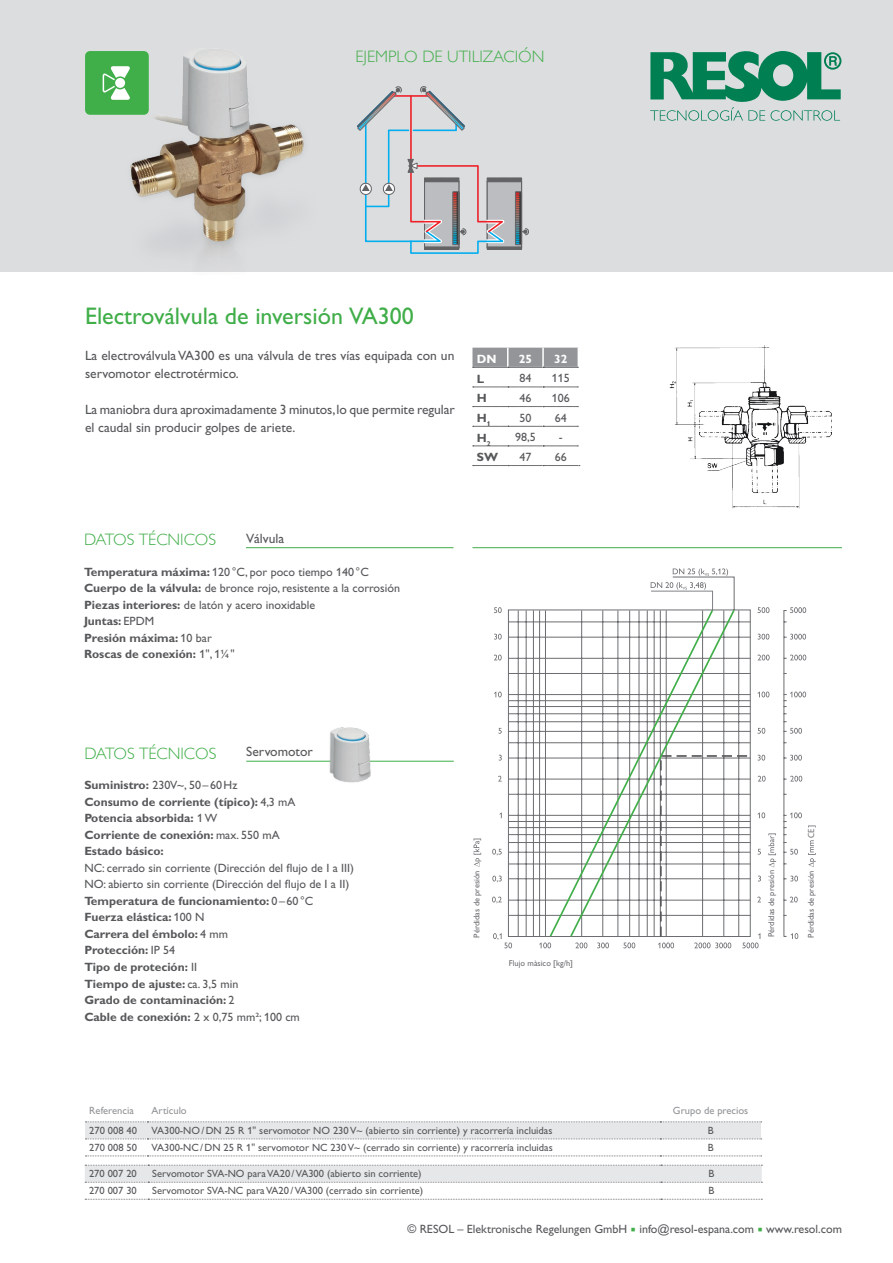
<style>
.page{position:relative;width:893px;height:1263px;background:#fff}
.page>*{position:absolute;margin:0;border:0;box-sizing:border-box;transform-origin:0 0}
.t1{font:24px "Gill Alt One";color:#40ae49}
.t2{font:300 16.5px "Gill Sans";color:#40ae49}
.t3{font:13.5px/18px "Gill Alt One";color:#57585a}
.t4{font:12px/16.5px "Gill Alt One";color:#57585a}
.t5{font:700 12px/16.5px "Gill Alt One";color:#57585a}
.t6{font:700 12px "Gill Alt One";color:#fff}
.t7{font:10.5px "Gill Alt One";color:#57585a}
.t8{font:10.5px "Gill Alt One";color:#939598}
.t9{font:8.85px "Myriad Pro";color:#6c6d70}
.t10{font:8.4px "Gill Alt One";color:#6c6d70}
.s1{font-weight:700}
.s2{font-weight:400}
.s3{color:#40ae49}
</style>
<div class="page">
<div style="left:0;top:0;width:893px;height:271px;background:#dcdddf"></div>
<svg style="left:85px;top:1121px;width:677px;height:35px"></svg>
<svg style="left:85px;top:1165px;width:677px;height:35px"></svg>
<svg style="left:357px;top:86px;width:172px;height:168px"></svg>
<img style="left:669px;top:345px;width:163px;height:164px">
<svg style="left:472px;top:348px;width:108px;height:118px"></svg>
<hr style="left:246px;top:547px;width:207px;height:1px;background:#40ae49">
<hr style="left:246px;top:761px;width:208px;height:1px;background:#40ae49">
<svg style="left:673px;top:568px;width:55px;height:8px"></svg>
<svg style="left:508px;top:577px;width:243px;height:360px"></svg>
<svg style="left:569px;top:608px;width:167px;height:329px"></svg>
<hr style="left:784px;top:610px;width:1px;height:326px;background:#6c6d70">
<svg style="left:539px;top:942px;width:12px;height:6px"></svg>
<svg style="left:575px;top:942px;width:12px;height:6px"></svg>
<svg style="left:597px;top:942px;width:12px;height:6px"></svg>
<svg style="left:623px;top:942px;width:12px;height:6px"></svg>
<svg style="left:493px;top:933px;width:19px;height:15px"></svg>
<svg style="left:492px;top:896px;width:10px;height:7px"></svg>
<svg style="left:492px;top:876px;width:10px;height:6px"></svg>
<svg style="left:492px;top:849px;width:10px;height:6px"></svg>
<svg style="left:499px;top:812px;width:3px;height:6px"></svg>
<svg style="left:498px;top:776px;width:4px;height:5px"></svg>
<svg style="left:499px;top:755px;width:3px;height:6px"></svg>
<svg style="left:498px;top:728px;width:4px;height:6px"></svg>
<svg style="left:494px;top:691px;width:8px;height:6px"></svg>
<svg style="left:494px;top:655px;width:8px;height:5px"></svg>
<svg style="left:494px;top:634px;width:8px;height:6px"></svg>
<svg style="left:494px;top:607px;width:8px;height:6px"></svg>
<svg style="left:758px;top:728px;width:7px;height:6px"></svg>
<svg style="left:758px;top:691px;width:11px;height:6px"></svg>
<svg style="left:758px;top:655px;width:12px;height:5px"></svg>
<svg style="left:758px;top:634px;width:11px;height:6px"></svg>
<svg style="left:758px;top:607px;width:11px;height:6px"></svg>
<svg style="left:784px;top:933px;width:14px;height:6px"></svg>
<svg style="left:784px;top:896px;width:14px;height:6px"></svg>
<svg style="left:784px;top:876px;width:14px;height:5px"></svg>
<svg style="left:784px;top:849px;width:14px;height:6px"></svg>
<svg style="left:784px;top:812px;width:18px;height:16px"></svg>
<svg style="left:784px;top:776px;width:18px;height:6px"></svg>
<svg style="left:784px;top:755px;width:18px;height:6px"></svg>
<svg style="left:784px;top:728px;width:18px;height:6px"></svg>
<svg style="left:784px;top:691px;width:22px;height:16px"></svg>
<svg style="left:784px;top:655px;width:22px;height:5px"></svg>
<svg style="left:784px;top:634px;width:22px;height:6px"></svg>
<svg style="left:784px;top:607px;width:22px;height:6px"></svg>
<svg style="left:808px;top:825px;width:8px;height:2px"></svg>
<svg style="left:808px;top:840px;width:8px;height:27px"></svg>
<svg style="left:658px;top:754px;width:118px;height:194px"></svg>
<svg style="left:474px;top:838px;width:7px;height:29px"></svg>
<hr style="left:472px;top:547px;width:370px;height:1px;background:#40ae49">
<img style="left:104px;top:56px;width:214px;height:216px">
<img style="left:314px;top:727px;width:57px;height:56px">
<svg style="left:85px;top:51px;width:64px;height:64px;background:#57b75f"></svg>
<svg style="left:650px;top:51px;width:191px;height:70px"></svg>
<h2 class="t2" style="left:356px;top:44px;width:190px">EJEMPLO DE UTILIZACIÓN</h2>
<h1 class="t1" style="left:85px;top:302px;width:330px">Electroválvula de inversión VA300</h1>
<p class="t3" style="left:85px;top:346px;width:371px">La electroválvula VA300 es una válvula de tres vías equipada con un servomotor electrotérmico.</p>
<p class="t3" style="left:85px;top:400px;width:371px">La maniobra dura aproximadamente 3 minutos, lo que permite regular el caudal sin producir golpes de ariete.</p>
<p class="t6" style="left:477px;top:352px;width:21px">DN</p>
<p class="t6" style="left:519px;top:352px;width:15px">25</p>
<p class="t6" style="left:554px;top:352px;width:15px">32</p>
<p class="t5" style="left:477px;top:370px;width:9px">L</p>
<p class="t4" style="left:519px;top:370px;width:13px">84</p>
<p class="t4" style="left:552px;top:370px;width:19px">115</p>
<p class="t5" style="left:477px;top:390px;width:11px">H</p>
<p class="t4" style="left:519px;top:390px;width:13px">46</p>
<p class="t4" style="left:552px;top:390px;width:19px">106</p>
<p class="t5" style="left:477px;top:410px;width:15px">H<sub>1</sub></p>
<p class="t4" style="left:519px;top:409px;width:13px">50</p>
<p class="t4" style="left:555px;top:409px;width:13px">64</p>
<p class="t5" style="left:477px;top:429px;width:15px">H<sub>2</sub></p>
<p class="t4" style="left:515px;top:429px;width:22px">98,5</p>
<p class="t4" style="left:559px;top:429px;width:5px">-</p>
<p class="t5" style="left:477px;top:449px;width:23px">SW</p>
<p class="t4" style="left:519px;top:449px;width:13px">47</p>
<p class="t4" style="left:555px;top:449px;width:13px">66</p>
<h2 class="t2" style="left:84px;top:527px;width:134px">DATOS TÉCNICOS</h2>
<p class="t3" style="left:246px;top:529px;width:40px">Válvula</p>
<p class="t4" style="left:84px;top:563px;width:318px"><span class="s1">Temperatura máxima:</span> 120°C, por poco tiempo 140 °C <span class="s1">Cuerpo de la válvula:</span> de bronce rojo, resistente a la corrosión <span class="s1">Piezas interiores:</span> de latón y acero inoxidable<br><span class="s1">Juntas:</span> EPDM<br><span class="s1">Presión máxima:</span> 10 bar<br><span class="s1">Roscas de conexión:</span> 1", 1¼"</p>
<h2 class="t2" style="left:84px;top:740px;width:134px">DATOS TÉCNICOS</h2>
<p class="t3" style="left:246px;top:743px;width:68px">Servomotor</p>
<p class="t5" style="left:84px;top:777px;width:213px">Suministro: <span class="s2">230V~, 50 –60Hz<br></span>Consumo de corriente (típico): <span class="s2">4,3 mA<br></span>Potencia absorbida: <span class="s2">1 W<br></span>Corriente de conexión: <span class="s2">max. 550 mA<br></span>Estado básico:</p>
<p class="t4" style="left:84px;top:859px;width:271px">NC: cerrado sin corriente (Dirección del flujo de I a III)<br>NO: abierto sin corriente (Dirección del flujo de I a II)<br><span class="s1">Temperatura de funcionamiento:</span> 0–60°C<br><span class="s1">Fuerza elástica:</span> 100 N<br><span class="s1">Carrera del émbolo:</span> 4 mm<br><span class="s1">Protección:</span> IP 54<br><span class="s1">Tipo de proteción:</span> II<br><span class="s1">Tiempo de ajuste:</span> ca. 3,5 min<br><span class="s1">Grado de contaminación:</span> 2<br><span class="s1">Cable de conexión:</span> 2 x 0,75 mm²; 100 cm</p>
<p class="t10" style="left:472px;top:937px;width:68px;rotate:-90deg">Pérdidas de presión</p>
<p class="t10" style="left:509px;top:958px;width:66px">Flujo màsico [kg/h]</p>
<p class="t9" style="left:806px;top:838px;width:11px;rotate:-90deg">CE</p>
<p class="t10" style="left:766px;top:937px;width:68px;rotate:-90deg">Pérdidas de presión</p>
<p class="t10" style="left:806px;top:937px;width:68px;rotate:-90deg">Pérdidas de presión</p>
<p class="t8" style="left:89px;top:1104px;width:46px">Referencia</p>
<p class="t8" style="left:152px;top:1104px;width:37px">Artículo</p>
<p class="t8" style="left:673px;top:1104px;width:77px">Grupo de precios</p>
<p class="t7" style="left:89px;top:1124px;width:49px">270 008 40</p>
<p class="t7" style="left:152px;top:1124px;width:402px">VA300-NO/DN 25 R 1" servomotor NO 230 V~ (abierto sin corriente) y racorrería incluidas</p>
<p class="t7" style="left:708px;top:1124px;width:7px">B</p>
<p class="t7" style="left:89px;top:1141px;width:49px">270 008 50</p>
<p class="t7" style="left:152px;top:1141px;width:403px">VA300-NC/DN 25 R 1" servomotor NC 230 V~ (cerrado sin corriente) y racorrería incluidas</p>
<p class="t7" style="left:708px;top:1141px;width:7px">B</p>
<p class="t7" style="left:89px;top:1167px;width:49px">270 007 20</p>
<p class="t7" style="left:152px;top:1167px;width:271px">Servomotor SVA-NO para VA20 / VA300 (abierto sin corriente)</p>
<p class="t7" style="left:708px;top:1167px;width:7px">B</p>
<p class="t7" style="left:89px;top:1184px;width:49px">270 007 30</p>
<p class="t7" style="left:152px;top:1184px;width:272px">Servomotor SVA-NC para VA20 / VA300 (cerrado sin corriente)</p>
<p class="t7" style="left:708px;top:1184px;width:7px">B</p>
<p class="t4" style="left:407px;top:1221px;width:436px">© RESOL – Elektronische Regelungen GmbH <span class="s3">▪</span> info@resol-espana.com <span class="s3">▪</span> www.resol.com</p>
</div>
